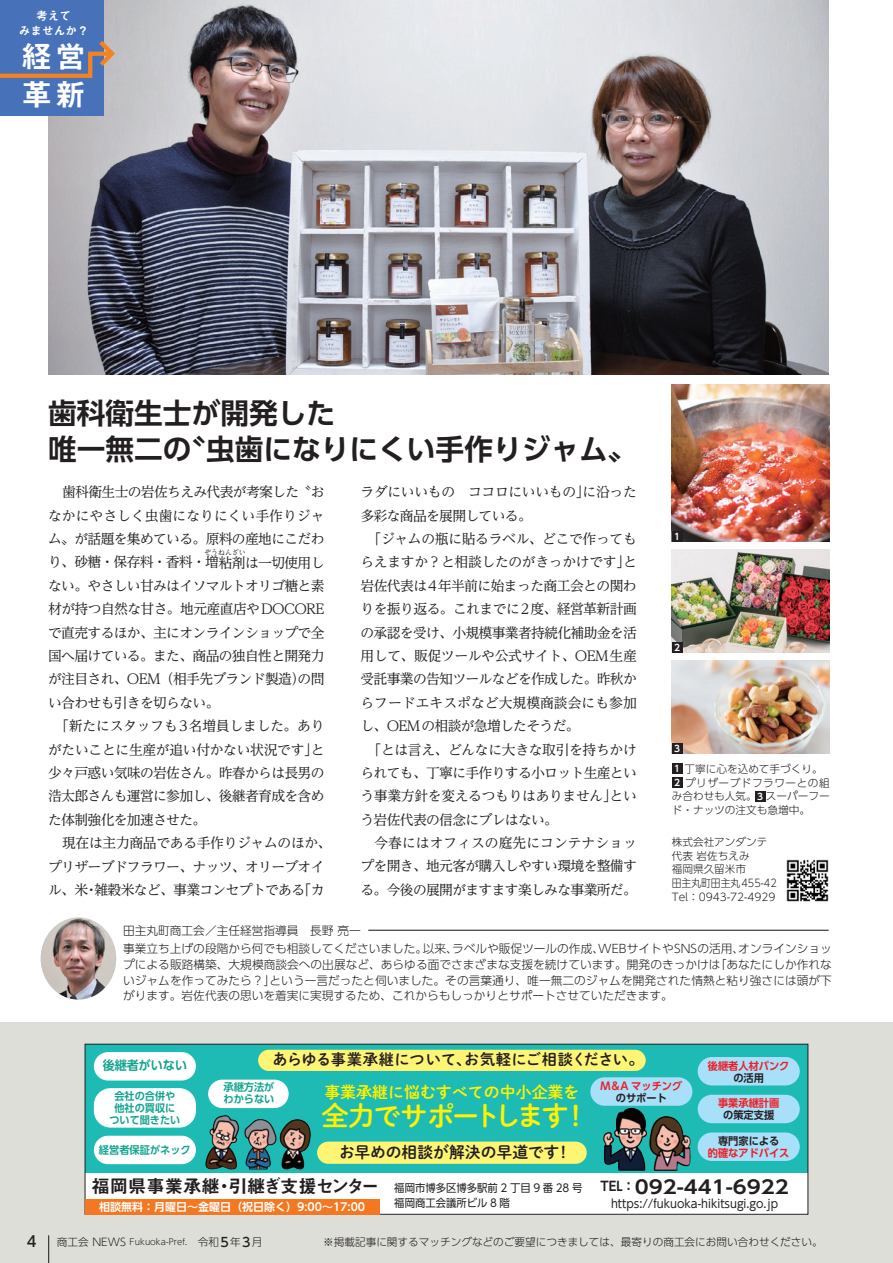
<style>
.page{position:relative;width:893px;height:1263px;background:#fff}
.page>*{position:absolute;margin:0;border:0;box-sizing:border-box;transform-origin:0 0}
.t1{font:30.9px/38.2px "Midashi Go Pro MB31";color:#fff}
.t2{font:700 28.65px/36.2px "UD Shin Go Pro De";color:#231f20}
.t3{font:27.3px "Shuei M Go Std B";letter-spacing:-.09em;color:#fff101}
.t4{font:18.3px "Midashi Go Pro MB31";color:#231f20}
.t5{font:700 18.3px "UD Shin Go Pro De";color:#231f20;scale:1.15 1}
.t6{font:15.9px "Shuei M Go Std B";color:#fff101}
.t7{font:15.75px "Shuei M Go Std B";color:#231f20}
.t8{font:15.3px "Shuei M Go Std B";letter-spacing:.015em;color:#231f20}
.t9{font:500 14.85px "UD Shin Go Pro";color:#231f20}
.t10{font:13.8px/23.4px "UD Reimin Pro";letter-spacing:-.05em;color:#231f20;text-align:justify}
.t11{font:13.8px "UD Reimin Pro";letter-spacing:-.025em;color:#231f20}
.t12{font:13.8px "UD Reimin Pro";color:#231f20}
.t13{font:13.8px "UD Reimin Pro";letter-spacing:-.015em;color:#231f20}
.t14{font:700 12.6px "UD Shin Go Pro De";color:#12a48f;scale:.96 1}
.t15{font:300 11.7px/15.9px "UD Shin Go Pro";color:#231f20;text-align:justify}
.t16{font:11.7px/14.9px "Midashi Go Pro MB31";color:#fff;text-align:center}
.t17{font:11.55px "UD Shin Go Pro";color:#231f20;scale:.96 1}
.t18{font:700 10.95px "UD Shin Go Pro De";color:#fff}
.t19{font:10.8px "UD Shin Go Pro";color:#231f20;scale:.96 1}
.t20{font:300 10.65px/13.8px "UD Shin Go Pro";color:#231f20}
.t21{font:700 10.65px/12px "UD Shin Go Pro De";color:#12a48f;text-align:center;scale:.96 1}
.t22{font:700 10.65px "UD Shin Go Pro De";color:#ee1d23;scale:.96 1}
.t23{font:700 10.65px "UD Shin Go Pro De";color:#231f20;scale:.96 1}
.t24{font:700 9px/13.6px "UD Shin Go Pro De";color:#fff}
.t25{font:300 8.55px "UD Shin Go Pro";color:#231f20}
.t26{font:6.9px "UD Reimin Pro";color:#231f20}
.s1{font-size:12.9px}
.s2{font-size:10.65px}
.s3{font-weight:500;font-size:12.75px}
</style>
<div class="page">
<div style="left:0;top:1023px;width:893px;height:240px;background:#deded8"></div>
<svg style="left:48px;top:1235px;width:1px;height:28px"></svg>
<div style="left:85px;top:1044px;width:723px;height:170px;background:#fff"></div>
<div style="left:85px;top:1044px;width:723px;height:129px;background:#1dbbb3"></div>
<div style="left:590px;top:1077px;width:102px;height:29px;background:#a8dff9;border-radius:14px"></div>
<div style="left:94px;top:1052px;width:102px;height:28px;background:#fff;border-radius:14px"></div>
<div style="left:94px;top:1088px;width:102px;height:40px;background:#fff;border-radius:17px"></div>
<div style="left:94px;top:1136px;width:102px;height:28px;background:#fff;border-radius:14px"></div>
<div style="left:698px;top:1057px;width:102px;height:28px;background:#a8dff9;border-radius:14px"></div>
<div style="left:698px;top:1095px;width:102px;height:28px;background:#a8dff9;border-radius:14px"></div>
<div style="left:698px;top:1132px;width:102px;height:29px;background:#a8dff9;border-radius:14px"></div>
<div style="left:85px;top:1044px;width:723px;height:171px;border:1px solid #231f20"></div>
<div style="left:85px;top:1199px;width:295px;height:15px;background:#f47721"></div>
<div style="left:208px;top:1079px;width:81px;height:29px;background:#fff;border-radius:14px"></div>
<div style="left:317px;top:1141px;width:270px;height:23px;background:#fff575;border-radius:11px"></div>
<div style="left:258px;top:1050px;width:388px;height:21px;background:#fff575;border-radius:11px"></div>
<img style="left:603px;top:1108px;width:88px;height:63px">
<img style="left:205px;top:1115px;width:106px;height:55px">
<img style="left:786px;top:859px;width:43px;height:43px">
<img style="left:48px;top:0;width:781px;height:374px">
<img style="left:41px;top:917px;width:75px;height:82px">
<hr style="left:368px;top:930px;width:461px;height:1px;background:#231f20">
<img style="left:672px;top:384px;width:158px;height:158px">
<img style="left:672px;top:661px;width:158px;height:93px">
<img style="left:672px;top:550px;width:158px;height:103px">
<div style="left:0;top:0;width:104px;height:116px;background:#4772b9"></div>
<svg style="left:0;top:36px;width:118px;height:44px"></svg>
<div style="left:672px;top:743px;width:10px;height:11px;background:#231f20"></div>
<div style="left:672px;top:763px;width:10px;height:11px;background:#231f20"></div>
<div style="left:672px;top:777px;width:10px;height:10px;background:#231f20"></div>
<div style="left:755px;top:792px;width:10px;height:10px;background:#231f20"></div>
<div style="left:672px;top:531px;width:10px;height:11px;background:#231f20"></div>
<div style="left:672px;top:642px;width:10px;height:11px;background:#231f20"></div>
<p class="t16" style="left:19px;top:6px;width:72px">考えて<br>みませんか？</p>
<h1 class="t1" style="left:21px;top:33px;width:66px">経営革新</h1>
<h2 class="t2" style="left:48px;top:394px;width:590px">歯科衛生士が開発した<br>唯一無二の〝虫歯になりにくい手作りジャム〟</h2>
<p class="t10" style="left:48px;top:480px;width:278px;text-indent:14px">歯科衛生士の岩佐ちえみ代表が考案した〝おなかにやさしく虫歯になりにくい手作りジャム〟が話題を集めている。原料の産地にこだわり、砂糖・保存料・香料・増粘剤は一切使用し</p>
<p class="t26" style="left:204px;top:546px;width:43px">ぞうねんざい</p>
<p class="t10" style="left:48px;top:573px;width:278px">ない。やさしい甘みはイソマルトオリゴ糖と素</p>
<p class="t10" style="left:48px;top:597px;width:278px">材が持つ自然な甘さ。地元産直店やDOCORE</p>
<p class="t10" style="left:48px;top:620px;width:278px">で直売するほか、主にオンラインショップで全</p>
<p class="t10" style="left:48px;top:644px;width:278px">国へ届けている。また、商品の独自性と開発力</p>
<p class="t10" style="left:48px;top:667px;width:278px">が注目され、OEM（相手先ブランド製造）の問</p>
<p class="t10" style="left:48px;top:690px;width:173px">い合わせも引きを切らない。</p>
<p class="t13" style="left:55px;top:715px;width:271px">「新たにスタッフも3名増員しました。あり</p>
<p class="t11" style="left:48px;top:738px;width:278px">がたいことに生産が追い付かない状況です」と</p>
<p class="t10" style="left:48px;top:761px;width:278px">少々戸惑い気味の岩佐さん。昨春からは長男の</p>
<p class="t10" style="left:48px;top:784px;width:278px">浩太郎さんも運営に参加し、後継者育成を含め</p>
<p class="t10" style="left:48px;top:807px;width:160px">た体制強化を加速させた。</p>
<p class="t11" style="left:62px;top:832px;width:271px">現在は主力商品である手作りジャムのほか、</p>
<p class="t10" style="left:48px;top:854px;width:278px">プリザーブドフラワー、ナッツ、オリーブオイ</p>
<p class="t10" style="left:48px;top:877px;width:278px">ル、米・雑穀米など、事業コンセプトである「カ</p>
<p class="t11" style="left:360px;top:481px;width:278px">ラダにいいもの　ココロにいいもの」に沿った</p>
<p class="t10" style="left:360px;top:503px;width:173px">多彩な商品を展開している。</p>
<p class="t11" style="left:368px;top:528px;width:271px">「ジャムの瓶に貼るラベル、どこで作っても</p>
<p class="t11" style="left:360px;top:551px;width:278px">らえますか？と相談したのがきっかけです」と</p>
<p class="t10" style="left:360px;top:573px;width:278px">岩佐代表は4年半前に始まった商工会との関わ</p>
<p class="t10" style="left:360px;top:597px;width:278px">りを振り返る。これまでに2度、経営革新計画</p>
<p class="t10" style="left:360px;top:620px;width:278px">の承認を受け、小規模事業者持続化補助金を活</p>
<p class="t11" style="left:360px;top:644px;width:278px">用して、販促ツールや公式サイト、OEM生産</p>
<p class="t10" style="left:360px;top:667px;width:278px">受託事業の告知ツールなどを作成した。昨秋か</p>
<p class="t12" style="left:360px;top:691px;width:278px">らフードエキスポなど大規模商談会にも参加</p>
<p class="t10" style="left:360px;top:714px;width:221px">し、OEMの相談が急増したそうだ。</p>
<p class="t11" style="left:368px;top:738px;width:271px">「とは言え、どんなに大きな取引を持ちかけ</p>
<p class="t10" style="left:360px;top:760px;width:278px">られても、丁寧に手作りする小ロット生産とい</p>
<p class="t11" style="left:360px;top:785px;width:278px">う事業方針を変えるつもりはありません」とい</p>
<p class="t10" style="left:360px;top:807px;width:199px">う岩佐代表の信念にブレはない。</p>
<p class="t12" style="left:374px;top:831px;width:264px">今春にはオフィスの庭先にコンテナショッ</p>
<p class="t10" style="left:360px;top:854px;width:278px">プを開き、地元客が購入しやすい環境を整備す</p>
<p class="t10" style="left:360px;top:877px;width:278px">る。今後の展開がますます楽しみな事業所だ。</p>
<p class="t15" style="left:123px;top:922px;width:239px">田主丸町商工会／主任経営指導員　長野 亮一</p>
<p class="t24" style="left:674px;top:529px;width:7px">1</p>
<p class="t24" style="left:674px;top:640px;width:7px">2</p>
<p class="t24" style="left:674px;top:741px;width:7px">3</p>
<p class="t24" style="left:674px;top:761px;width:7px">1<br>2</p>
<p class="t20" style="left:672px;top:761px;width:159px">　丁寧に心を込めて手づくり。　プリザーブドフラワーとの組み合わせも人気。　 スーパーフード・ナッツの注文も急増中。</p>
<p class="t24" style="left:757px;top:790px;width:7px">3</p>
<p class="t20" style="left:672px;top:834px;width:107px">株式会社アンダンテ代表 岩佐ちえみ<br>福岡県久留米市<br>田主丸町田主丸455-42<br>Tel：0943-72-4929</p>
<p class="t15" style="left:123px;top:940px;width:710px">事業立ち上げの段階から何でも相談してくださいました。以来、ラベルや販促ツールの作成、WEBサイトやSNSの活用、オンラインショップによる販路構築、大規模商談会への出展など、あらゆる面でさまざまな支援を続けています。開発のきっかけは「あなたにしか作れないジャムを作ってみたら？」という一言だったと伺いました。その言葉通り、唯一無二のジャムを開発された情熱と粘り強さには頭が下がります。岩佐代表の思いを着実に実現するため、これからもしっかりとサポートさせていただきます。</p>
<p class="t8" style="left:273px;top:1048px;width:373px">あらゆる事業承継について、お気軽にご相談ください。</p>
<p class="t6" style="left:324px;top:1080px;width:257px">事業承継に悩むすべての中小企業を</p>
<h3 class="t3" style="left:321px;top:1096px;width:269px">全力でサポートします！</h3>
<p class="t14" style="left:103px;top:1055px;width:89px">後継者がいない</p>
<p class="t22" style="left:600px;top:1077px;width:87px">M＆A マッチング</p>
<p class="t23" style="left:616px;top:1089px;width:55px">のサポート</p>
<p class="t21" style="left:223px;top:1081px;width:55px">承継方法が</p>
<p class="t21" style="left:115px;top:1089px;width:65px">会社の合併や</p>
<p class="t21" style="left:223px;top:1093px;width:55px">わからない</p>
<p class="t21" style="left:109px;top:1101px;width:75px">他社の買収について聞きたい</p>
<p class="t21" style="left:99px;top:1144px;width:97px">経営者保証がネック</p>
<p class="t7" style="left:339px;top:1141px;width:234px">お早めの相談が解決の早道です！</p>
<p class="t22" style="left:708px;top:1057px;width:87px">後継者人材バンク</p>
<p class="t23" style="left:733px;top:1069px;width:33px">の活用</p>
<p class="t22" style="left:718px;top:1094px;width:65px">事業承継計画</p>
<p class="t23" style="left:723px;top:1106px;width:55px">の策定支援</p>
<p class="t23" style="left:718px;top:1132px;width:65px">専門家による</p>
<p class="t22" style="left:708px;top:1144px;width:87px">的確なアドバイス</p>
<h3 class="t4" style="left:91px;top:1172px;width:289px">福岡県事業承継・引継ぎ支援センター</h3>
<p class="t19" style="left:394px;top:1179px;width:197px">福岡市博多区博多駅前 2 丁目 9 番 28 号</p>
<h3 class="t5" style="left:600px;top:1172px;width:165px"><span class="s1">TEL：</span>092-441-6922</h3>
<p class="t19" style="left:394px;top:1194px;width:122px">福岡商工会議所ビル 8 階</p>
<p class="t18" style="left:99px;top:1198px;width:268px">相談無料：月曜日～金曜日（祝日除く）9:00～17:00</p>
<p class="t17" style="left:611px;top:1194px;width:175px">https://fukuoka-hikitsugi.go.jp</p>
<p class="t9" style="left:27px;top:1230px;width:11px">4</p>
<p class="t25" style="left:57px;top:1235px;width:207px"><span class="s2">商工会 NEWS</span> Fukuoka-Pref.<span class="s2">　令和</span><span class="s3">5</span><span class="s2">年</span><span class="s3">3</span><span class="s2">月</span></p>
<p class="t20" style="left:323px;top:1234px;width:501px">※掲載記事に関するマッチングなどのご要望につきましては、最寄りの商工会にお問い合わせください。</p>
</div>
